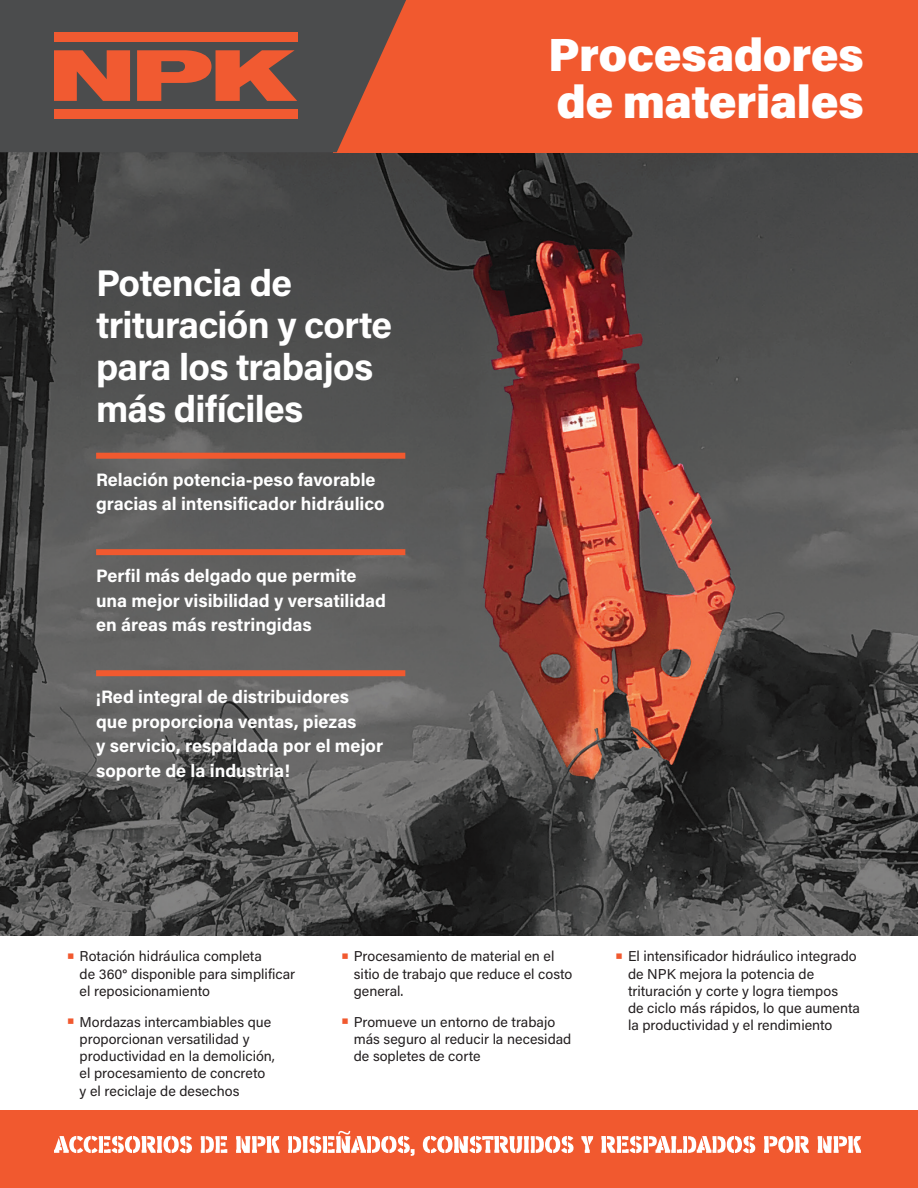
<style>
.page{position:relative;width:918px;height:1188px;background:#fff}
.page>*{position:absolute;margin:0;border:0;box-sizing:border-box;transform-origin:0 0}
.t1{font:900 46.5px/46.5px "Acumin Pro";letter-spacing:-.01em;color:#fff}
.t2{font:700 37.2px/41.8px "Acumin Pro";letter-spacing:-.02em;color:#fff}
.t3{font:700 18px/24.6px "Acumin Pro";color:#fff}
.t4{font:14.25px/17.2px "Acumin Pro";color:#231f20}
.s1{font-weight:700;font-size:22.5px;color:#f1592f}
.s2{font-weight:700}
</style>
<div class="page">
<img style="left:0;top:152px;width:918px;height:784px">
<div style="left:333px;top:0;width:585px;height:152px;background:#f1592f"></div>
<div style="left:0;top:1110px;width:918px;height:78px;background:#f1592f"></div>
<svg style="left:0;top:0;width:406px;height:152px;fill:#4b4c4d"></svg>
<div style="left:54px;top:33px;width:243px;height:9px;background:#f15a31"></div>
<div style="left:54px;top:109px;width:243px;height:10px;background:#f15a31"></div>
<svg style="left:54px;top:50px;width:76px;height:51px"></svg>
<svg style="left:137px;top:50px;width:160px;height:51px"></svg>
<div style="left:96px;top:453px;width:309px;height:6px;background:#f1592f"></div>
<div style="left:96px;top:549px;width:309px;height:6px;background:#f1592f"></div>
<div style="left:96px;top:670px;width:309px;height:6px;background:#f1592f"></div>
<svg style="left:54px;top:1131px;width:807px;height:25px"></svg>
<p class="t2" style="left:96px;top:261px;width:297px">Potencia de trituración y corte para los trabajos más difíciles</p>
<p class="t3" style="left:96px;top:466px;width:290px">Relación potencia-peso favorable gracias al intensificador hidráulico</p>
<p class="t3" style="left:96px;top:563px;width:291px">Perfil más delgado que permite una mejor visibilidad y versatilidad en áreas más restringidas</p>
<p class="t3" style="left:96px;top:684px;width:289px">¡Red integral de distribuidores que proporciona ventas, piezas<br>y servicio, respaldada por el mejor soporte de la industria!</p>
<p class="t1" style="left:548px;top:30px;width:317px">Procesadores de materiales</p>
<p class="t4" style="left:80px;top:947px;width:217px;text-indent:-14px"><span class="s1">•</span> Rotación hidráulica completa<br>de 360<span class="s2">°</span> disponible para simplificar el reposicionamiento</p>
<p class="t4" style="left:80px;top:1013px;width:197px;text-indent:-14px"><span class="s1">•</span> Mordazas intercambiables que proporcionan versatilidad y productividad en la demolición, el procesamiento de concreto y el reciclaje de desechos</p>
<p class="t4" style="left:354px;top:947px;width:220px;text-indent:-14px"><span class="s1">•</span> Procesamiento de material en el sitio de trabajo que reduce el costo general.</p>
<p class="t4" style="left:354px;top:1013px;width:219px;text-indent:-14px"><span class="s1">•</span> Promueve un entorno de trabajo más seguro al reducir la necesidad de sopletes de corte</p>
<p class="t4" style="left:628px;top:947px;width:234px;text-indent:-14px"><span class="s1">•</span> El intensificador hidráulico integrado de NPK mejora la potencia de trituración y corte y logra tiempos<br>de ciclo más rápidos, lo que aumenta la productividad y el rendimiento</p>
</div>
